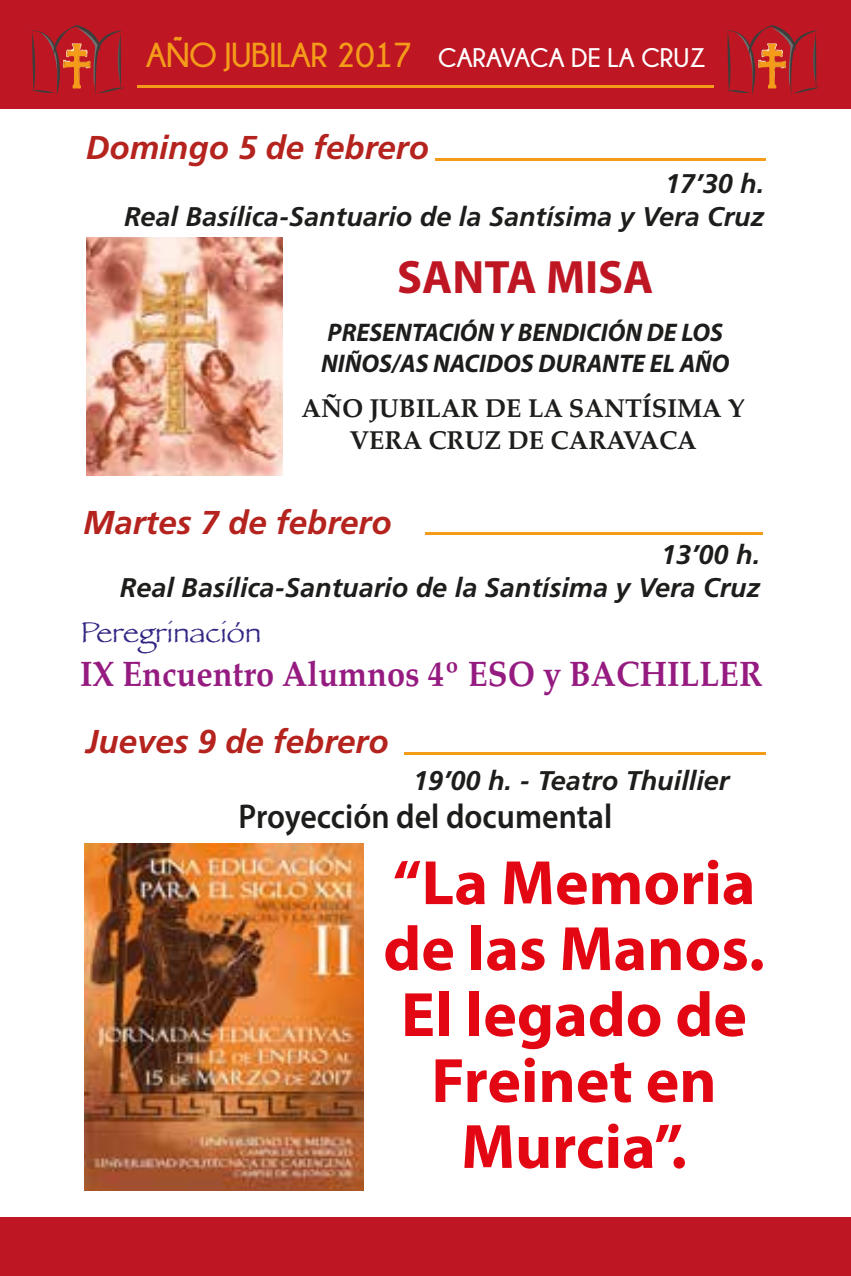
<style>
.page{position:relative;width:851px;height:1276px;background:#fff}
.page>*{position:absolute;margin:0;border:0;box-sizing:border-box;transform-origin:0 0}
.t1{font:700 63.3px/66px "Myriad Pro";color:#e30613;text-align:center}
.t2{font:700 47.1px "Myriad Pro";color:#be1622}
.t3{font:700 35.4px "Palatino";color:#951b81;scale:.92 1}
.t4{font:600 34.5px "Myriad Pro";color:#1d1d1b;scale:.93 1}
.t5{font:italic 700 33px "Frutiger LT Std";color:#b5231e}
.t6{font:30px "Papyrus";color:#312783}
.t7{font:italic 700 27px/32.4px "Frutiger LT Std";color:#1d1d1b;text-align:right}
.t8{font:700 26.7px "Champagne&Limousines";color:#fff}
.t9{font:700 25.8px/31.2px "Palatino";color:#1d1d1b;text-align:center}
.t10{font:italic 700 25.5px/30.6px "Myriad Pro";color:#1d1d1b}
.s1{font-size:34.5px;color:#f49c1a}
</style>
<div class="page">
<div style="left:0;top:1217px;width:850px;height:59px;background:#be1622"></div>
<div style="left:0;top:0;width:850px;height:108px;background:#be1622"></div>
<svg style="left:726px;top:25px;width:93px;height:70px"></svg>
<svg style="left:31px;top:25px;width:93px;height:70px"></svg>
<hr style="left:137px;top:85px;width:576px;height:3px;background:#f49c1a">
<hr style="left:435px;top:159px;width:330px;height:2px;background:#f49c1a">
<hr style="left:405px;top:752px;width:360px;height:3px;background:#f49c1a">
<hr style="left:425px;top:532px;width:338px;height:2px;background:#f49c1a">
<img style="left:86px;top:237px;width:196px;height:238px">
<img style="left:85px;top:843px;width:278px;height:348px">
<p class="t8" style="left:146px;top:43px;width:560px"><span class="s1">AÑO JUBILAR 2017</span> CARAVACA DE LA CRUZ</p>
<p class="t5" style="left:86px;top:128px;width:344px">Domingo 5 de febrero</p>
<p class="t7" style="left:124px;top:168px;width:641px">17’30 h.<br>Real Basílica-Santuario de la Santísima y Vera Cruz</p>
<h2 class="t2" style="left:397px;top:247px;width:258px">SANTA MISA</h2>
<p class="t10" style="left:321px;top:316px;width:410px">PRESENTACIÓN Y BENDICIÓN DE LOS<br>NIÑOS/AS NACIDOS DURANTE EL AÑO</p>
<p class="t9" style="left:301px;top:392px;width:444px">AÑO JUBILAR DE LA SANTÍSIMA Y<br>VERA CRUZ DE CARAVACA</p>
<p class="t5" style="left:83px;top:503px;width:310px">Martes 7 de febrero</p>
<p class="t7" style="left:120px;top:539px;width:641px">13’00 h.<br>Real Basílica-Santuario de la Santísima y Vera Cruz</p>
<p class="t6" style="left:80px;top:614px;width:182px">Peregrinación</p>
<h3 class="t3" style="left:80px;top:644px;width:743px">IX Encuentro Alumnos 4º ESO y BACHILLER</h3>
<p class="t5" style="left:86px;top:722px;width:304px">Jueves 9 de febrero</p>
<p class="t7" style="left:413px;top:764px;width:318px">19’00 h. - Teatro Thuillier</p>
<p class="t4" style="left:238px;top:794px;width:403px">Proyección del documental</p>
<h1 class="t1" style="left:383px;top:847px;width:383px">“La Memoria de las Manos.<br>El legado de<br>Freinet en<br>Murcia”.</h1>
</div>
